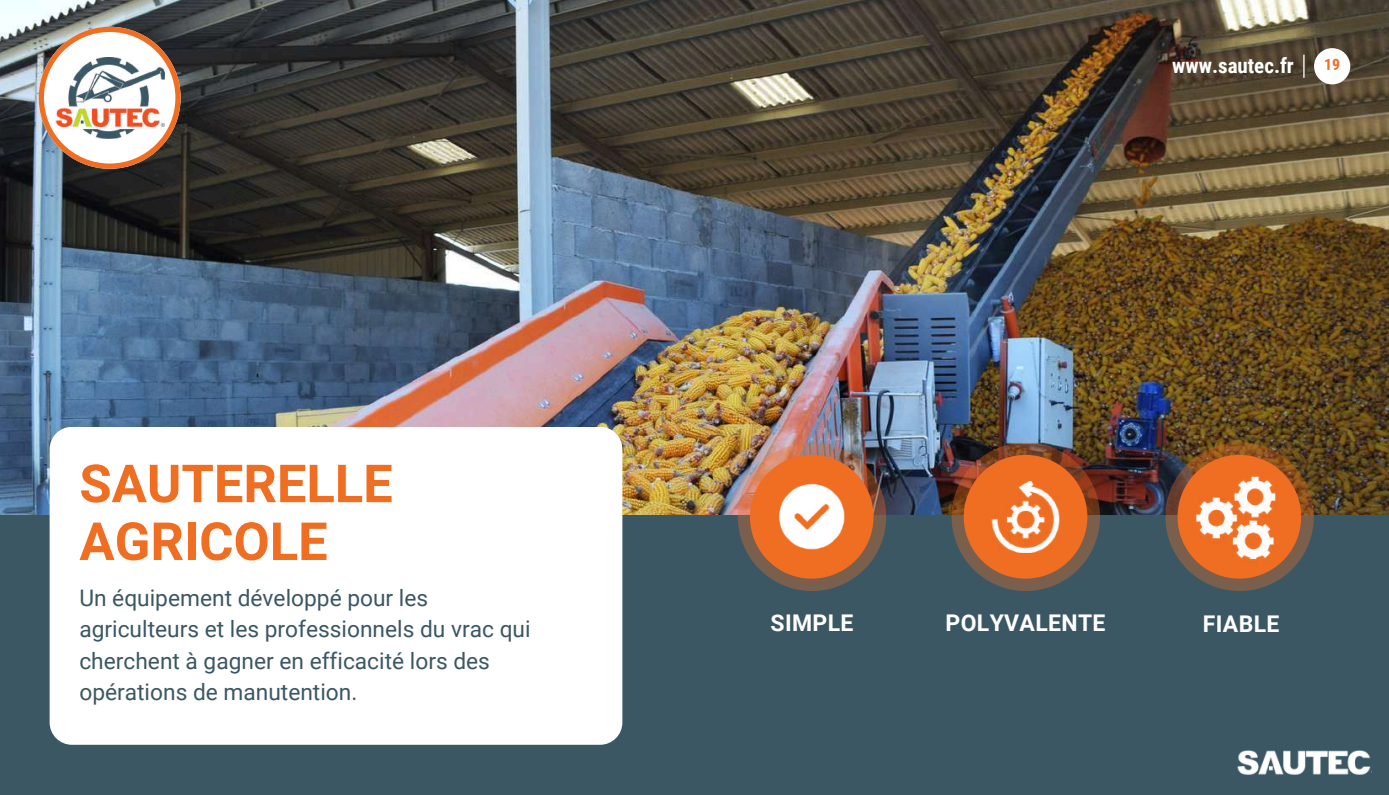
<style>
.page{position:relative;width:1389px;height:795px;background:#fff}
.page>*{position:absolute;margin:0;border:0;box-sizing:border-box;transform-origin:0 0}
.t1{font:700 52.5px/57.8px "Roboto";color:#ef6e22}
.t2{font:700 22.93px "Roboto";letter-spacing:.015em;color:#fff}
.t3{font:22.75px/31.5px "Roboto";color:#3b5764}
.t4{font:700 21px "Roboto Condensed";color:#fff}
.t5{font:700 15.75px "Roboto Condensed";color:#ef6e22}
</style>
<div class="page">
<div style="left:0;top:0;width:1388px;height:794px;background:#3b5764"></div>
<img style="left:0;top:0;width:1389px;height:513px">
<svg style="left:39px;top:27px;width:141px;height:141px;background:#bea89b"></svg>
<img style="left:55px;top:58px;width:109px;height:80px">
<svg style="left:1303px;top:55px;width:1px;height:23px"></svg>
<div style="left:1314px;top:48px;width:36px;height:36px;background:#fff;border-radius:50%"></div>
<svg style="left:1165px;top:442px;width:148px;height:148px"></svg>
<img style="left:738px;top:442px;width:148px;height:148px">
<img style="left:951px;top:442px;width:149px;height:148px">
<img style="left:775px;top:480px;width:72px;height:72px">
<img style="left:985px;top:481px;width:81px;height:71px">
<img style="left:1192px;top:471px;width:86px;height:91px">
<div style="left:50px;top:426px;width:572px;height:318px;background:#fff;border-radius:22px"></div>
<img style="left:1237px;top:750px;width:134px;height:25px">
<h1 class="t1" style="left:79px;top:455px;width:315px">SAUTERELLE<br>AGRICOLE</h1>
<p class="t3" style="left:79px;top:582px;width:453px">Un équipement développé pour les agriculteurs et les professionnels du vrac qui cherchent à gagner en efficacité lors des opérations de manutention.</p>
<p class="t4" style="left:1172px;top:53px;width:123px">www.sautec.fr</p>
<p class="t5" style="left:1324px;top:56px;width:17px">19</p>
<p class="t2" style="left:770px;top:609px;width:84px">SIMPLE</p>
<p class="t2" style="left:945px;top:609px;width:161px">POLYVALENTE</p>
<p class="t2" style="left:1203px;top:610px;width:78px">FIABLE</p>
</div>
